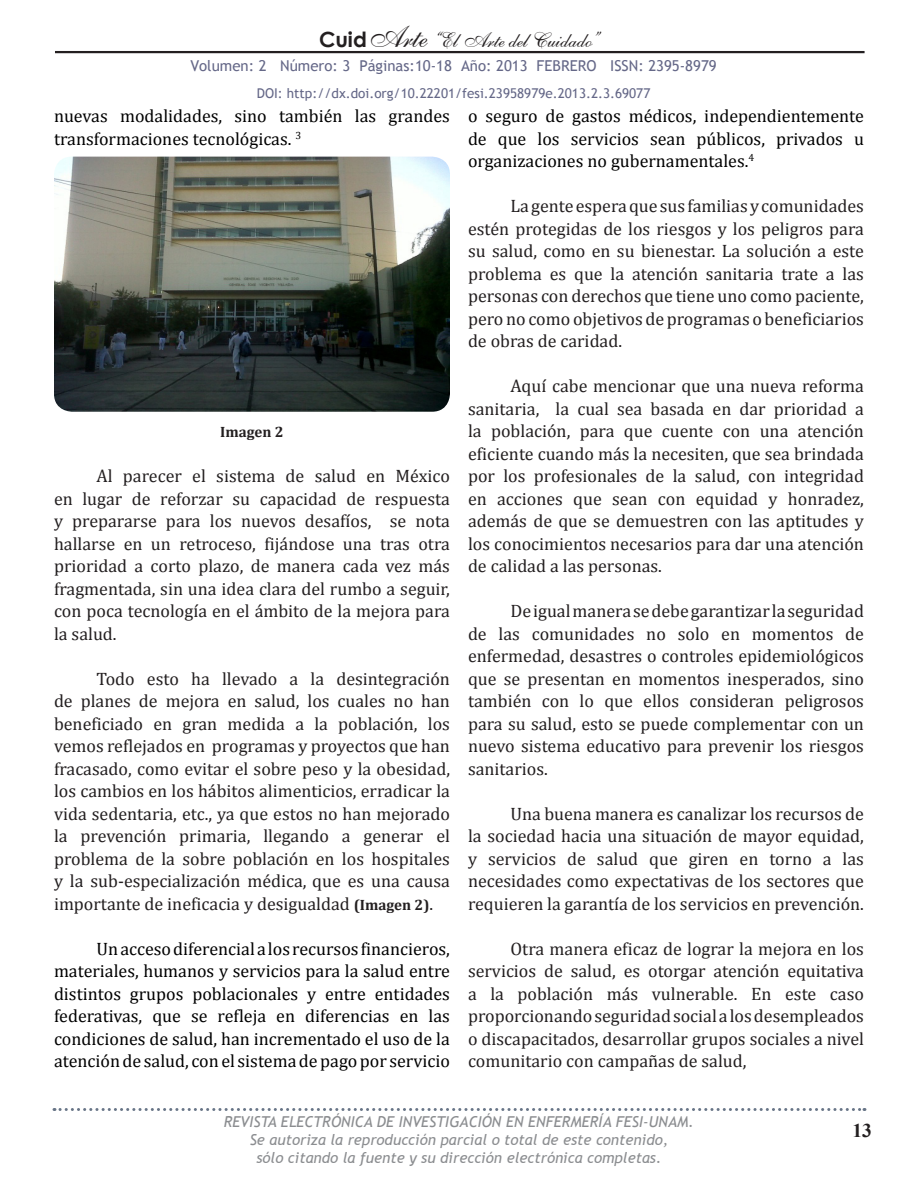
<style>
.page{position:relative;width:918px;height:1188px;background:#fff}
.page>*{position:absolute;margin:0;border:0;box-sizing:border-box;transform-origin:0 0}
.t1{font:21px "Shelley Allegro BT";color:#231f20}
.t2{font:700 19.5px "Times New Roman";color:#231f20}
.ContenidoP{font:18px/22.5px "Cambria";color:#231f20;text-align:justify}
.ContenidoP-2{font:18px/22.5px "Cambria";color:#000;text-align:justify}
.t3{font:italic 15px/18px "Trebuchet MS";color:#8b8d90;text-align:center}
.t4{font:15px "Trebuchet MS";color:#656888}
.ContenidoP-3{font:700 15px "Cambria";color:#231f20}
.t5{font:13.5px "Trebuchet MS";color:#656888}
.s1{font-family:"Century Gothic";font-weight:700}
.s2{font-size:30px}
.s3{font-weight:700;font-size:15px}
</style>
<div class="page">
<svg style="left:54px;top:1108px;width:811px;height:3px"></svg>
<hr style="left:55px;top:51px;width:810px;height:2px;background:#231f20">
<img style="left:54px;top:157px;width:396px;height:255px">
<p class="t1" style="left:319px;top:27px;width:281px"><span class="s1">Cuid</span><span class="s2">Arte</span> “El Arte del Cuidado”</p>
<p class="t4" style="left:190px;top:57px;width:528px">Volumen: 2 Número: 3 Páginas:10-18 Año: 2013 FEBRERO ISSN: 2395-8979</p>
<p class="t5" style="left:257px;top:85px;width:395px">DOI: http://dx.doi.org/10.22201/fesi.23958979e.2013.2.3.69077</p>
<p class="ContenidoP-2" style="left:54px;top:105px;width:398px">nuevas modalidades, sino también las grandes transformaciones tecnológicas. <sup>3</sup></p>
<p class="ContenidoP-2" style="left:468px;top:105px;width:398px">o seguro de gastos médicos, independientemente de que los servicios sean públicos, privados u organizaciones no gubernamentales.<sup>4</sup></p>
<p class="ContenidoP" style="left:468px;top:195px;width:398px;text-indent:43px">La gente espera que sus familias y comunidades estén protegidas de los riesgos y los peligros para su salud, como en su bienestar. La solución a este problema es que la atención sanitaria trate a las personas con derechos que tiene uno como paciente, pero no como objetivos de programas o beneficiarios de obras de caridad.</p>
<p class="ContenidoP" style="left:468px;top:375px;width:398px;text-indent:43px">Aquí cabe mencionar que una nueva reforma sanitaria, la cual sea basada en dar prioridad a la población, para que cuente con una atención eficiente cuando más la necesiten, que sea brindada por los profesionales de la salud, con integridad en acciones que sean con equidad y honradez, además de que se demuestren con las aptitudes y los conocimientos necesarios para dar una atención de calidad a las personas.</p>
<p class="ContenidoP" style="left:468px;top:600px;width:398px;text-indent:43px">De igual manera se debe garantizar la seguridad de las comunidades no solo en momentos de enfermedad, desastres o controles epidemiológicos que se presentan en momentos inesperados, sino también con lo que ellos consideran peligrosos para su salud, esto se puede complementar con un nuevo sistema educativo para prevenir los riesgos sanitarios.</p>
<p class="ContenidoP" style="left:468px;top:802px;width:398px;text-indent:43px">Una buena manera es canalizar los recursos de la sociedad hacia una situación de mayor equidad, y servicios de salud que giren en torno a las necesidades como expectativas de los sectores que requieren la garantía de los servicios en prevención.</p>
<p class="ContenidoP" style="left:468px;top:937px;width:398px;text-indent:43px">Otra manera eficaz de lograr la mejora en los servicios de salud, es otorgar atención equitativa a la población más vulnerable. En este caso proporcionando seguridad social a los desempleados o discapacitados, desarrollar grupos sociales a nivel comunitario con campañas de salud,</p>
<p class="ContenidoP-3" style="left:220px;top:421px;width:65px">Imagen 2</p>
<p class="ContenidoP" style="left:54px;top:465px;width:398px;text-indent:43px">Al parecer el sistema de salud en México en lugar de reforzar su capacidad de respuesta y prepararse para los nuevos desafíos, se nota hallarse en un retroceso, fijándose una tras otra prioridad a corto plazo, de manera cada vez más fragmentada, sin una idea clara del rumbo a seguir, con poca tecnología en el ámbito de la mejora para la salud.</p>
<p class="ContenidoP" style="left:54px;top:667px;width:398px;text-indent:43px">Todo esto ha llevado a la desintegración de planes de mejora en salud, los cuales no han beneficiado en gran medida a la población, los vemos reflejados en programas y proyectos que han fracasado, como evitar el sobre peso y la obesidad, los cambios en los hábitos alimenticios, erradicar la vida sedentaria, etc., ya que estos no han mejorado la prevención primaria, llegando a generar el problema de la sobre población en los hospitales y la sub-especialización médica, que es una causa importante de ineficacia y desigualdad <span class="s3">(Imagen 2)</span>.</p>
<p class="ContenidoP-2" style="left:54px;top:937px;width:398px;text-indent:43px">Un acceso diferencial a los recursos financieros, materiales, humanos y servicios para la salud entre distintos grupos poblacionales y entre entidades federativas, que se refleja en diferencias en las condiciones de salud, han incrementado el uso de la atención de salud, con el sistema de pago por servicio</p>
<p class="t3" style="left:224px;top:1112px;width:472px">REVISTA ELECTRÓNICA DE INVESTIGACIÓN EN ENFERMERÍA FESI-UNAM.<br>Se autoriza la reproducción parcial o total de este contenido,<br>sólo citando la fuente y su dirección electrónica completas.</p>
<p class="t2" style="left:852px;top:1117px;width:21px">13</p>
</div>
